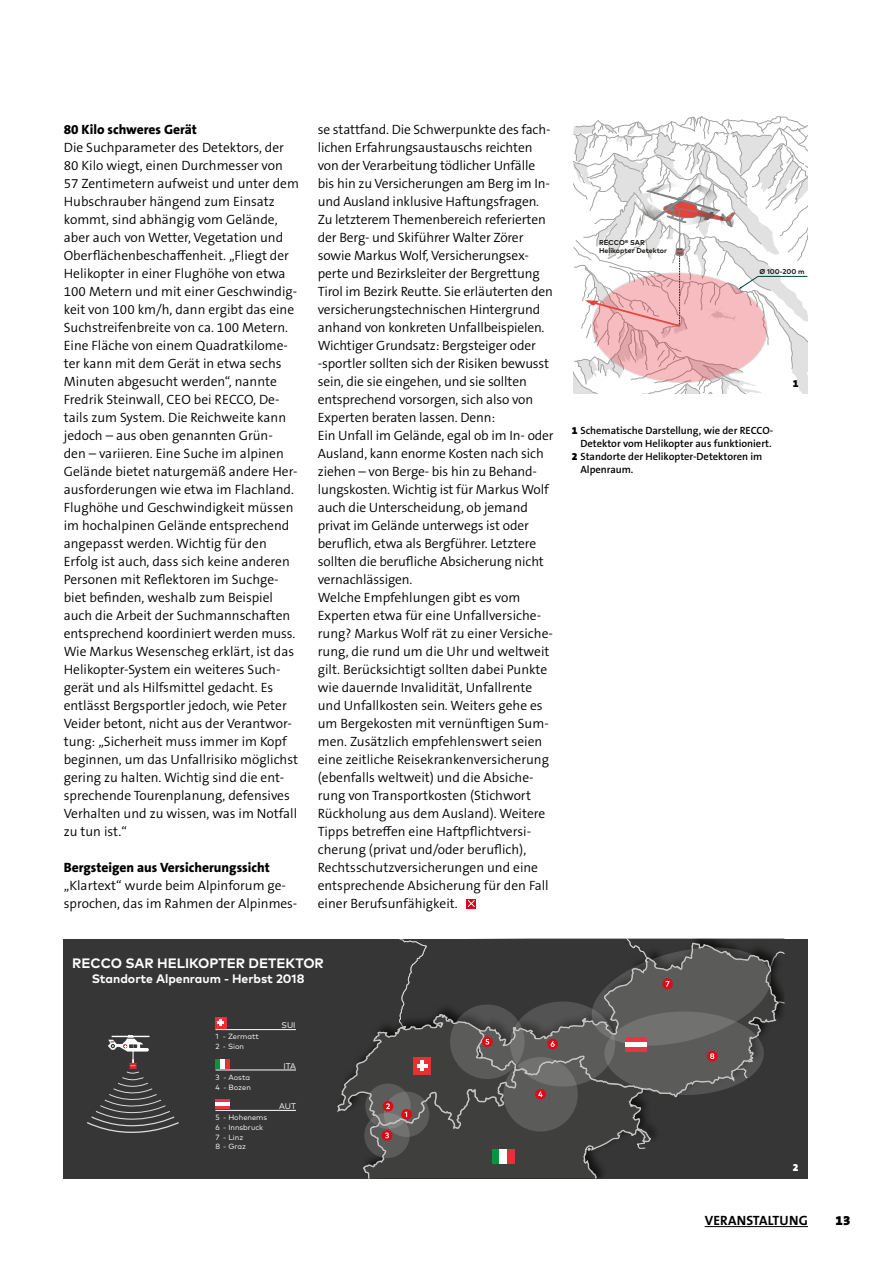
<style>
.page{position:relative;width:893px;height:1263px;background:#fff}
.page>*{position:absolute;margin:0;border:0;box-sizing:border-box;transform-origin:0 0}
.t1{font:700 13.65px "Mark Pro";color:#fff}
.t2{font:300 13.5px/18px "The Sans B W4";color:#000}
.t3{font:800 13.5px "The Sans B W8";color:#000}
.t4{font:700 13.5px "The Sans B W7";letter-spacing:.015em;color:#000}
.t5{font:900 13.5px "The Serif B W9";color:#000}
.t6{font:700 12.3px "Mark Pro";color:#fff}
.t7{font:600 10.5px "The Sans B W6";color:#000}
.t8{font:900 10.5px "The Sans B W9";color:#000}
.t9{font:900 10.5px "The Sans B W9";color:#fff}
.t10{font:8.25px "Mark Pro";color:#fff}
.t11{font:7.5px/9.8px "Mark Pro";color:#fff}
.t12{font:700 7.05px/8.4px "Mark Pro";color:#1d1d1b}
.s1{font-family:"The Sans B W9";font-weight:900}
</style>
<div class="page">
<hr style="left:705px;top:1226px;width:103px;height:1px;background:#000">
<div style="left:467px;top:899px;width:9px;height:9px;background:#da001a"></div>
<svg style="left:467px;top:900px;width:8px;height:7px"></svg>
<div style="left:64px;top:939px;width:744px;height:239px;background:#373636"></div>
<svg style="left:337px;top:939px;width:447px;height:239px"></svg>
<div style="left:492px;top:1149px;width:8px;height:14px;background:#009640"></div>
<div style="left:500px;top:1149px;width:7px;height:14px;background:#fff"></div>
<div style="left:507px;top:1149px;width:7px;height:14px;background:#e72e39"></div>
<svg style="left:87px;top:1035px;width:92px;height:98px"></svg>
<div style="left:625px;top:1037px;width:22px;height:15px;background:#e73544"></div>
<div style="left:625px;top:1042px;width:22px;height:5px;background:#fff"></div>
<div style="left:215px;top:1017px;width:11px;height:11px;background:#e73032"></div>
<svg style="left:218px;top:1019px;width:6px;height:7px"></svg>
<hr style="left:215px;top:1029px;width:81px;height:1px;background:#fff">
<div style="left:215px;top:1059px;width:5px;height:9px;background:#009640"></div>
<div style="left:220px;top:1059px;width:5px;height:9px;background:#fff"></div>
<div style="left:225px;top:1059px;width:5px;height:9px;background:#e72e39"></div>
<hr style="left:215px;top:1070px;width:81px;height:1px;background:#fff">
<div style="left:215px;top:1099px;width:15px;height:10px;background:#e73544"></div>
<hr style="left:215px;top:1102px;width:15px;height:4px;background:#fff">
<hr style="left:215px;top:1110px;width:81px;height:1px;background:#fff">
<svg style="left:573px;top:116px;width:235px;height:278px"></svg>
<p class="t3" style="left:64px;top:121px;width:135px">80 Kilo schweres Gerät</p>
<p class="t2" style="left:64px;top:138px;width:237px">Die Suchparameter des Detektors, der 80 Kilo wiegt, einen Durchmesser von 57 Zentimetern aufweist und unter dem Hubschrauber hängend zum Einsatz kommt, sind abhängig vom Gelände, aber auch von Wetter, Vegetation und Oberflächenbeschaffenheit. „Fliegt der Helikopter in einer Flughöhe von etwa 100 Metern und mit einer Geschwindig&shy;keit von 100 km/h, dann ergibt das eine Suchstreifenbreite von ca. 100 Metern.<br>Eine Fläche von einem Quadratkilome&shy;ter kann mit dem Gerät in etwa sechs Minuten abgesucht werden“, nannte Fredrik Steinwall, CEO bei RECCO, De&shy;tails zum System. Die Reichweite kann jedoch – aus oben genannten Grün-<br>den – variieren. Eine Suche im alpinen Gelände bietet naturgemäß andere Her&shy;ausforderungen wie etwa im Flachland.<br>Flughöhe und Geschwindigkeit müssen im hochalpinen Gelände entsprechend angepasst werden. Wichtig für den Erfolg ist auch, dass sich keine anderen Personen mit Reflektoren im Suchge&shy;biet befinden, weshalb zum Beispiel auch die Arbeit der Suchmannschaften entsprechend koordiniert werden muss.<br>Wie Markus Wesenscheg erklärt, ist das Helikopter-System ein weiteres Such&shy;gerät und als Hilfsmittel gedacht. Es entlässt Bergsportler jedoch, wie Peter Veider betont, nicht aus der Verantwor&shy;tung: „Sicherheit muss immer im Kopf beginnen, um das Unfallrisiko möglichst gering zu halten. Wichtig sind die ent&shy;sprechende Tourenplanung, defensives Verhalten und zu wissen, was im Notfall zu tun ist.“</p>
<p class="t3" style="left:64px;top:859px;width:208px">Bergsteigen aus Versicherungssicht</p>
<p class="t2" style="left:64px;top:876px;width:235px">„Klartext“ wurde beim Alpinforum ge&shy;sprochen, das im Rahmen der Alpinmes-</p>
<p class="t2" style="left:318px;top:120px;width:237px">se stattfand. Die Schwerpunkte des fach&shy;lichen Erfahrungsaustauschs reichten von der Verarbeitung tödlicher Unfälle bis hin zu Versicherungen am Berg im In&shy;und Ausland inklusive Haftungsfragen.<br>Zu letzterem Themenbereich referierten der Berg- und Skiführer Walter Zörer sowie Markus Wolf, Versicherungsex&shy;perte und Bezirksleiter der Bergrettung Tirol im Bezirk Reutte. Sie erläuterten den versicherungstechnischen Hintergrund anhand von konkreten Unfallbeispielen.<br>Wichtiger Grundsatz: Bergsteiger oder -sportler sollten sich der Risiken bewusst sein, die sie eingehen, und sie sollten entsprechend vorsorgen, sich also von Experten beraten lassen. Denn:<br>Ein Unfall im Gelände, egal ob im In- oder Ausland, kann enorme Kosten nach sich ziehen – von Berge- bis hin zu Behand&shy;lungskosten. Wichtig ist für Markus Wolf auch die Unterscheidung, ob jemand privat im Gelände unterwegs ist oder beruflich, etwa als Bergführer. Letztere sollten die berufliche Absicherung nicht vernachlässigen.<br>Welche Empfehlungen gibt es vom Experten etwa für eine Unfallversiche&shy;rung? Markus Wolf rät zu einer Versiche&shy;rung, die rund um die Uhr und weltweit gilt. Berücksichtigt sollten dabei Punkte wie dauernde Invalidität, Unfallrente und Unfallkosten sein. Weiters gehe es um Bergekosten mit vernünftigen Sum&shy;men. Zusätzlich empfehlenswert seien eine zeitliche Reisekrankenversicherung (ebenfalls weltweit) und die Absiche&shy;rung von Transportkosten (Stichwort Rückholung aus dem Ausland). Weitere Tipps betreffen eine Haftpflichtversi&shy;cherung (privat und/oder beruflich), Rechtsschutzversicherungen und eine entsprechende Absicherung für den Fall einer Berufsunfähigkeit.</p>
<p class="t1" style="left:72px;top:953px;width:253px">RECCO SAR HELIKOPTER DETEKTOR</p>
<p class="t6" style="left:92px;top:969px;width:214px">Standorte Alpenraum - Herbst 2018</p>
<p class="t11" style="left:215px;top:1031px;width:45px">1 - Zermatt<br>2 - Sion</p>
<p class="t11" style="left:215px;top:1072px;width:37px">3 - Aosta<br>4 - Bozen</p>
<p class="t11" style="left:215px;top:1112px;width:53px">5 - Hohenems<br>6 - Innsbruck<br>7 - Linz<br>8 - Graz</p>
<p class="t10" style="left:282px;top:1019px;width:16px">SUI</p>
<p class="t10" style="left:283px;top:1059px;width:14px">ITA</p>
<p class="t10" style="left:279px;top:1100px;width:18px">AUT</p>
<p class="t12" style="left:599px;top:238px;width:70px">RECCO® SAR<br>Helikopter Detektor</p>
<p class="t12" style="left:759px;top:267px;width:47px">Ø 100-200 m</p>
<p class="t8" style="left:793px;top:377px;width:7px">1</p>
<p class="t7" style="left:572px;top:424px;width:203px"><span class="s1">1</span> Schematische Darstellung, wie der RECCO-</p>
<p class="t7" style="left:580px;top:437px;width:193px">Detektor vom Helikopter aus funktioniert.</p>
<p class="t7" style="left:572px;top:450px;width:192px"><span class="s1">2</span> Standorte der Helikopter-Detektoren im</p>
<p class="t7" style="left:580px;top:462px;width:55px">Alpenraum.</p>
<p class="t9" style="left:793px;top:1161px;width:7px">2</p>
<p class="t4" style="left:705px;top:1211px;width:105px">VERANSTALTUNG</p>
<p class="t5" style="left:836px;top:1211px;width:16px">13</p>
</div>
